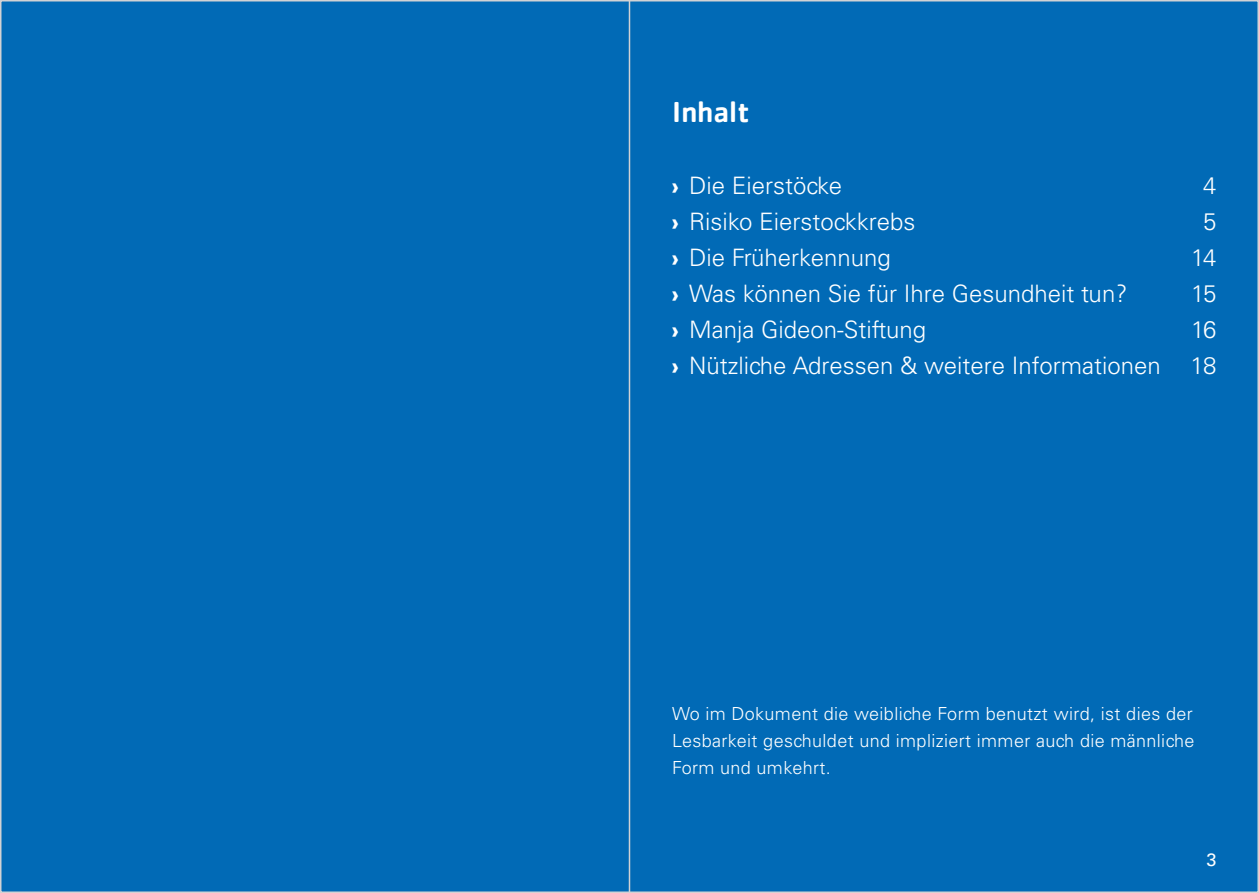
<style>
.page{position:relative;width:1259px;height:893px;background:#016ab6}
.page>*{position:absolute;margin:0;border:0;box-sizing:border-box;transform-origin:0 0}
.t1{font:500 30px "Cachet";color:#fff}
.t2{font:300 24px/36px "Univers LT Std";color:#fff;text-align:right}
.t3{font:300 18px/27px "Univers LT Std";letter-spacing:.02em;color:#fff;text-align:justify}
.t4{font:18px "Univers LT Std";color:#fff}
.s1{font-weight:700}
</style>
<div class="page">
<hr style="left:629px;top:0;width:1px;height:893px;background:#d1d2d4">
<p class="t1" style="left:672px;top:93px;width:79px">Inhalt</p>
<p class="t2" style="left:672px;top:167px;width:172px"><span class="s1">›</span> Die Eierstöcke</p>
<p class="t2" style="left:1203px;top:167px;width:15px">4</p>
<p class="t2" style="left:672px;top:203px;width:245px"><span class="s1">›</span> Risiko Eierstockkrebs</p>
<p class="t2" style="left:1203px;top:203px;width:15px">5</p>
<p class="t2" style="left:672px;top:239px;width:220px"><span class="s1">›</span> Die Früherkennung</p>
<p class="t2" style="left:1191px;top:239px;width:27px">14</p>
<p class="t2" style="left:672px;top:275px;width:457px"><span class="s1">›</span> Was können Sie für Ihre Gesundheit tun?</p>
<p class="t2" style="left:1191px;top:275px;width:27px">15</p>
<p class="t2" style="left:672px;top:311px;width:255px"><span class="s1">›</span> Manja Gideon-Stiftung</p>
<p class="t2" style="left:672px;top:311px;width:546px">16<br><span class="s1">›</span> Nützliche Adressen &amp; weitere Informationen 18</p>
<p class="t3" style="left:672px;top:700px;width:524px">Wo im Dokument die weibliche Form benutzt wird, ist dies der Lesbarkeit geschuldet und impliziert immer auch die männliche Form und umkehrt.</p>
<p class="t4" style="left:1206px;top:849px;width:12px">3</p>
</div>
